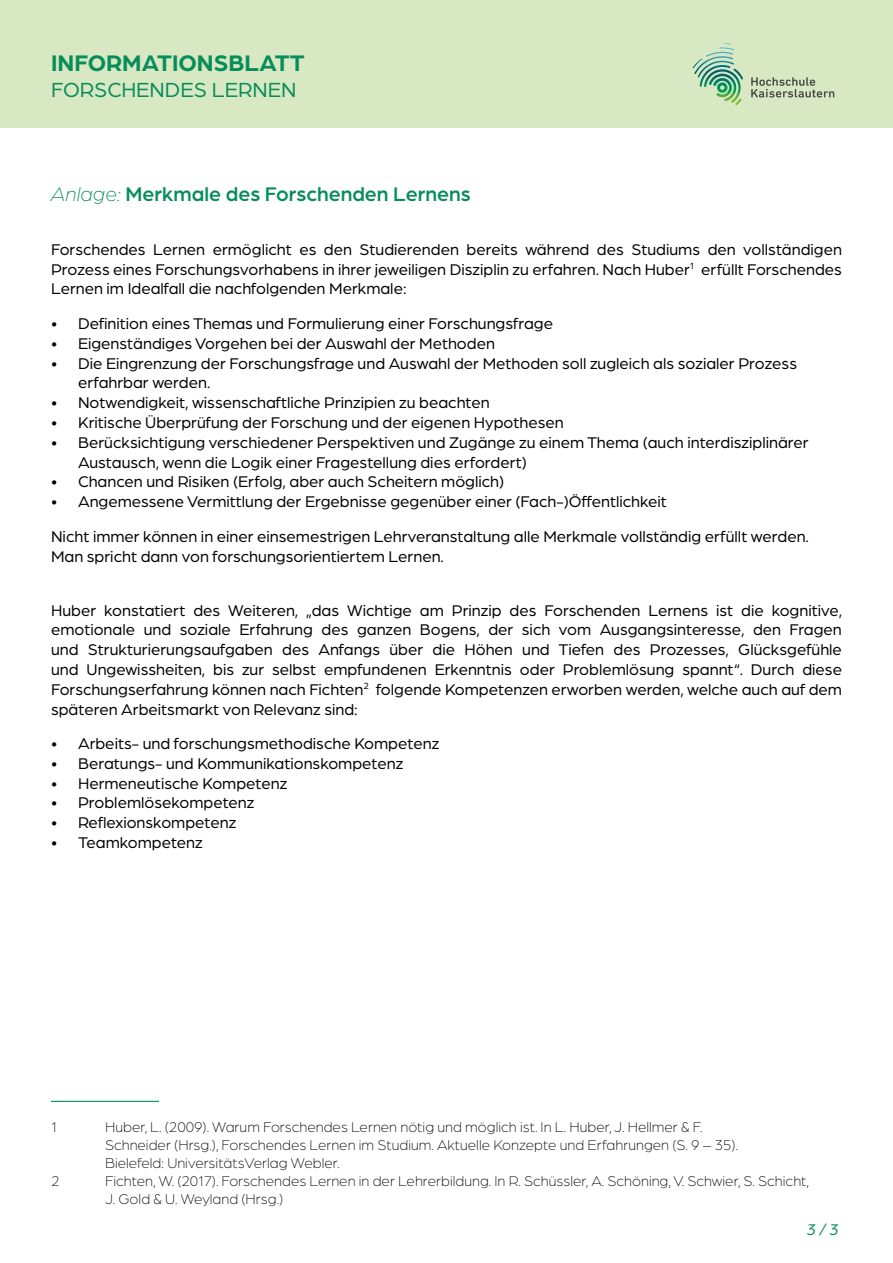
<style>
.page{position:relative;width:893px;height:1263px;background:#fff}
.page>*{position:absolute;margin:0;border:0;box-sizing:border-box;transform-origin:0 0}
.t1{font:700 24px "Arboria";color:#088d5a}
.t2{font:21.75px "Arboria";color:#088d5a}
.t3{font:500 21px "Arboria";color:#088d5a}
.t4{font:16.5px/19.8px "Arboria";color:#000}
.t5{font:italic 16.5px "Arboria";color:#088d5a}
.t6{font:300 15px/18px "Arboria";color:#000}
.s1{font-weight:300;font-style:italic}
</style>
<div class="page">
<div style="left:0;top:0;width:893px;height:128px;background:#d8e8c3"></div>
<svg style="left:693px;top:43px;width:50px;height:60px"></svg>
<svg style="left:751px;top:77px;width:83px;height:21px"></svg>
<hr style="left:51px;top:1101px;width:108px;height:1px;background:#088d5a">
<h1 class="t1" style="left:51px;top:46px;width:255px">INFORMATIONSBLATT</h1>
<h2 class="t2" style="left:51px;top:75px;width:247px">FORSCHENDES LERNEN</h2>
<p class="t3" style="left:51px;top:180px;width:421px"><span class="s1">Anlage:</span> Merkmale des Forschenden Lernens</p>
<p class="t4" style="left:51px;top:239px;width:792px;text-align:justify">Forschendes Lernen ermöglicht es den Studierenden bereits während des Studiums den vollständigen Prozess eines Forschungsvorhabens in ihrer jeweiligen Disziplin zu erfahren. Nach Huber<sup>1</sup> erfüllt Forschendes Lernen im Idealfall die nachfolgenden Merkmale:</p>
<p class="t4" style="left:51px;top:313px;width:503px">• Definition eines Themas und Formulierung einer Forschungsfrage</p>
<p class="t4" style="left:51px;top:333px;width:445px">• Eigenständiges Vorgehen bei der Auswahl der Methoden</p>
<p class="t4" style="left:78px;top:352px;width:721px;text-indent:-27px">• Die Eingrenzung der Forschungsfrage und Auswahl der Methoden soll zugleich als sozialer Prozess erfahrbar werden.</p>
<p class="t4" style="left:51px;top:392px;width:440px">• Notwendigkeit, wissenschaftliche Prinzipien zu beachten</p>
<p class="t4" style="left:51px;top:412px;width:514px">• Kritische Überprüfung der Forschung und der eigenen Hypothesen</p>
<p class="t4" style="left:78px;top:432px;width:732px;text-indent:-27px">• Berücksichtigung verschiedener Perspektiven und Zugänge zu einem Thema (auch interdisziplinärer<br>Austausch, wenn die Logik einer Fragestellung dies erfordert)</p>
<p class="t4" style="left:51px;top:471px;width:455px">• Chancen und Risiken (Erfolg, aber auch Scheitern möglich)</p>
<p class="t4" style="left:51px;top:484px;width:759px;line-height:34.5px">• Angemessene Vermittlung der Ergebnisse gegenüber einer (Fach-)Öffentlichkeit<br>Nicht immer können in einer einsemestrigen Lehrveranstaltung alle Merkmale vollständig erfüllt werden.</p>
<p class="t4" style="left:51px;top:545px;width:394px">Man spricht dann von forschungsorientiertem Lernen.</p>
<p class="t4" style="left:51px;top:599px;width:793px;text-align:justify">Huber konstatiert des Weiteren, „das Wichtige am Prinzip des Forschenden Lernens ist die kognitive, emotionale und soziale Erfahrung des ganzen Bogens, der sich vom Ausgangsinteresse, den Fragen und Strukturierungsaufgaben des Anfangs über die Höhen und Tiefen des Prozesses, Glücksgefühle und Ungewissheiten, bis zur selbst empfundenen Erkenntnis oder Problemlösung spannt“. Durch diese Forschungserfahrung können nach Fichten<sup>2</sup> folgende Kompetenzen erworben werden, welche auch auf dem späteren Arbeitsmarkt von Relevanz sind:</p>
<p class="t4" style="left:51px;top:733px;width:390px">• Arbeits- und forschungsmethodische Kompetenz</p>
<p class="t4" style="left:51px;top:753px;width:354px">• Beratungs- und Kommunikationskompetenz</p>
<p class="t4" style="left:51px;top:772px;width:238px">• Hermeneutische Kompetenz</p>
<p class="t4" style="left:51px;top:792px;width:205px">• Problemlösekompetenz</p>
<p class="t4" style="left:51px;top:812px;width:187px">• Reflexionskompetenz</p>
<p class="t4" style="left:51px;top:832px;width:153px">• Teamkompetenz</p>
<p class="t6" style="left:51px;top:1118px;width:8px">1</p>
<p class="t6" style="left:105px;top:1118px;width:635px">Huber, L. (2009). Warum Forschendes Lernen nötig und möglich ist. In L. Huber, J. Hellmer &amp; F.<br>Schneider (Hrsg.), Forschendes Lernen im Studium. Aktuelle Konzepte und Erfahrungen (S. 9 – 35).<br>Bielefeld: UniversitätsVerlag Webler.</p>
<p class="t6" style="left:51px;top:1172px;width:10px">2</p>
<p class="t6" style="left:105px;top:1172px;width:705px">Fichten, W. (2017). Forschendes Lernen in der Lehrerbildung. In R. Schüssler, A. Schöning, V. Schwier, S. Schicht,<br>J. Gold &amp; U. Weyland (Hrsg.)</p>
<p class="t5" style="left:807px;top:1219px;width:34px">3 / 3</p>
</div>
